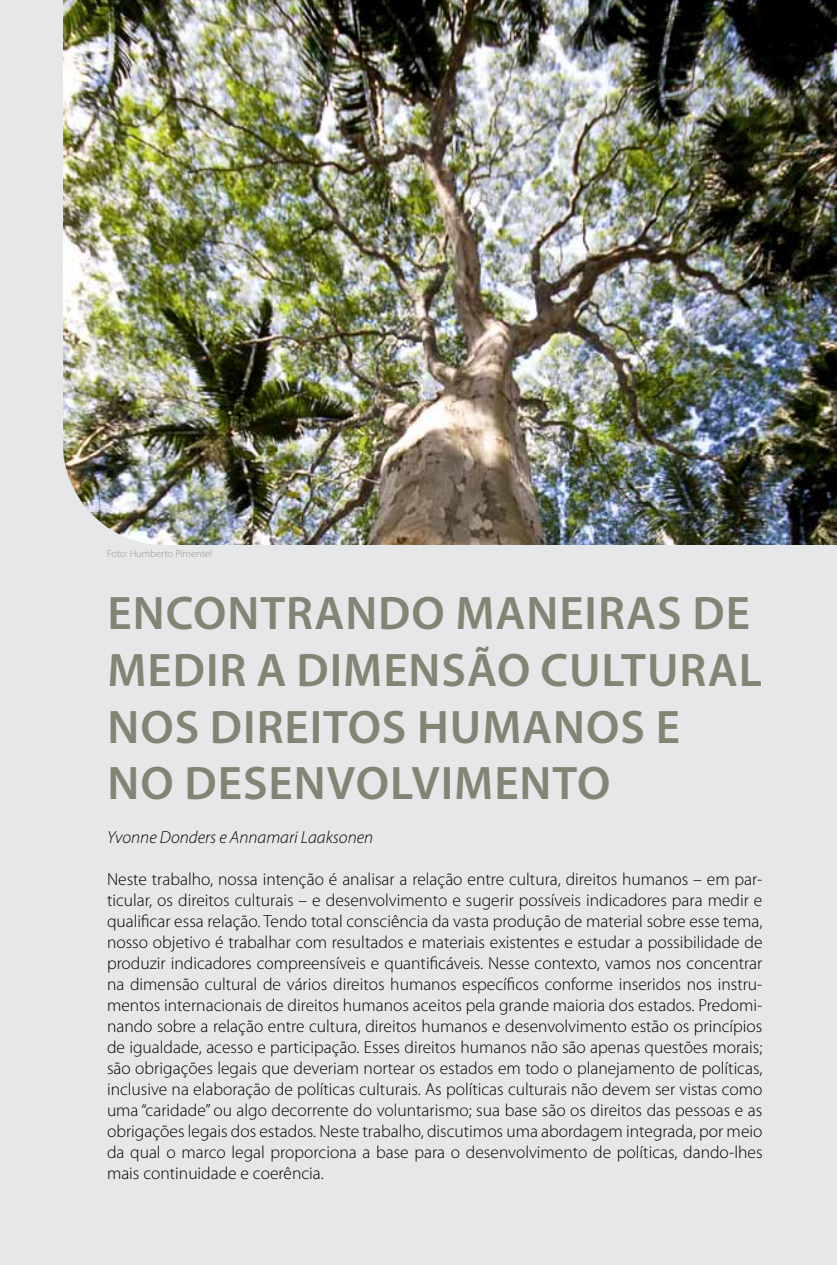
<style>
.page{position:relative;width:837px;height:1265px;background:#fff}
.page>*{position:absolute;margin:0;border:0;box-sizing:border-box;transform-origin:0 0}
.t1{font:600 47.25px "Myriad Pro";color:#818573}
.t2{font:300 17.5px/21px "Myriad Pro";color:#000;text-align:justify}
.t3{font:italic 300 17.5px "Myriad Pro";color:#000}
.t4{font:300 10.5px "Myriad Pro";letter-spacing:-.005em;color:#95979a}
</style>
<div class="page">
<div style="left:0;top:0;width:836px;height:1265px;background:#e6e7e8"></div>
<img style="left:63px;top:0;width:773px;height:544px">
<img style="left:63px;top:441px;width:100px;height:104px">
<p class="t4" style="left:107px;top:548px;width:106px">Foto: Humberto Pimentel</p>
<h1 class="t1" style="left:107px;top:583px;width:57px">ENCONTRANDO</h1>
<h1 class="t1" style="left:455px;top:583px;width:29px">MANEIRAS</h1>
<h1 class="t1" style="left:692px;top:583px;width:28px">DE</h1>
<h1 class="t1" style="left:107px;top:640px;width:29px">MEDIR</h1>
<h1 class="t1" style="left:256px;top:640px;width:70px">A DIMENSÃO</h1>
<h1 class="t1" style="left:540px;top:640px;width:29px">CULTURAL</h1>
<h1 class="t1" style="left:107px;top:697px;width:30px">NOS</h1>
<h1 class="t1" style="left:210px;top:697px;width:25px">DIREITOS</h1>
<h1 class="t1" style="left:417px;top:697px;width:33px">HUMANOS</h1>
<h1 class="t1" style="left:655px;top:697px;width:21px">E</h1>
<h1 class="t1" style="left:107px;top:754px;width:106px">NO DESENVOLVIMENTO</h1>
<p class="t3" style="left:107px;top:828px;width:267px">Yvonne Donders e Annamari Laaksonen</p>
<p class="t2" style="left:107px;top:869px;width:656px">Neste trabalho, nossa intenção é analisar a relação entre cultura, direitos humanos – em par&shy;ticular, os direitos culturais – e desenvolvimento e sugerir possíveis indicadores para medir e qualificar essa relação. Tendo total consciência da vasta produção de material sobre esse tema, nosso objetivo é trabalhar com resultados e materiais existentes e estudar a possibilidade de produzir indicadores compreensíveis e quantificáveis. Nesse contexto, vamos nos concentrar na dimensão cultural de vários direitos humanos específicos conforme inseridos nos instru&shy;mentos internacionais de direitos humanos aceitos pela grande maioria dos estados. Predomi&shy;nando sobre a relação entre cultura, direitos humanos e desenvolvimento estão os princípios de igualdade, acesso e participação. Esses direitos humanos não são apenas questões morais; são obrigações legais que deveriam nortear os estados em todo o planejamento de políticas, inclusive na elaboração de políticas culturais. As políticas culturais não devem ser vistas como uma “caridade” ou algo decorrente do voluntarismo; sua base são os direitos das pessoas e as obrigações legais dos estados. Neste trabalho, discutimos uma abordagem integrada, por meio da qual o marco legal proporciona a base para o desenvolvimento de políticas, dando-lhes mais continuidade e coerência.</p>
</div>
